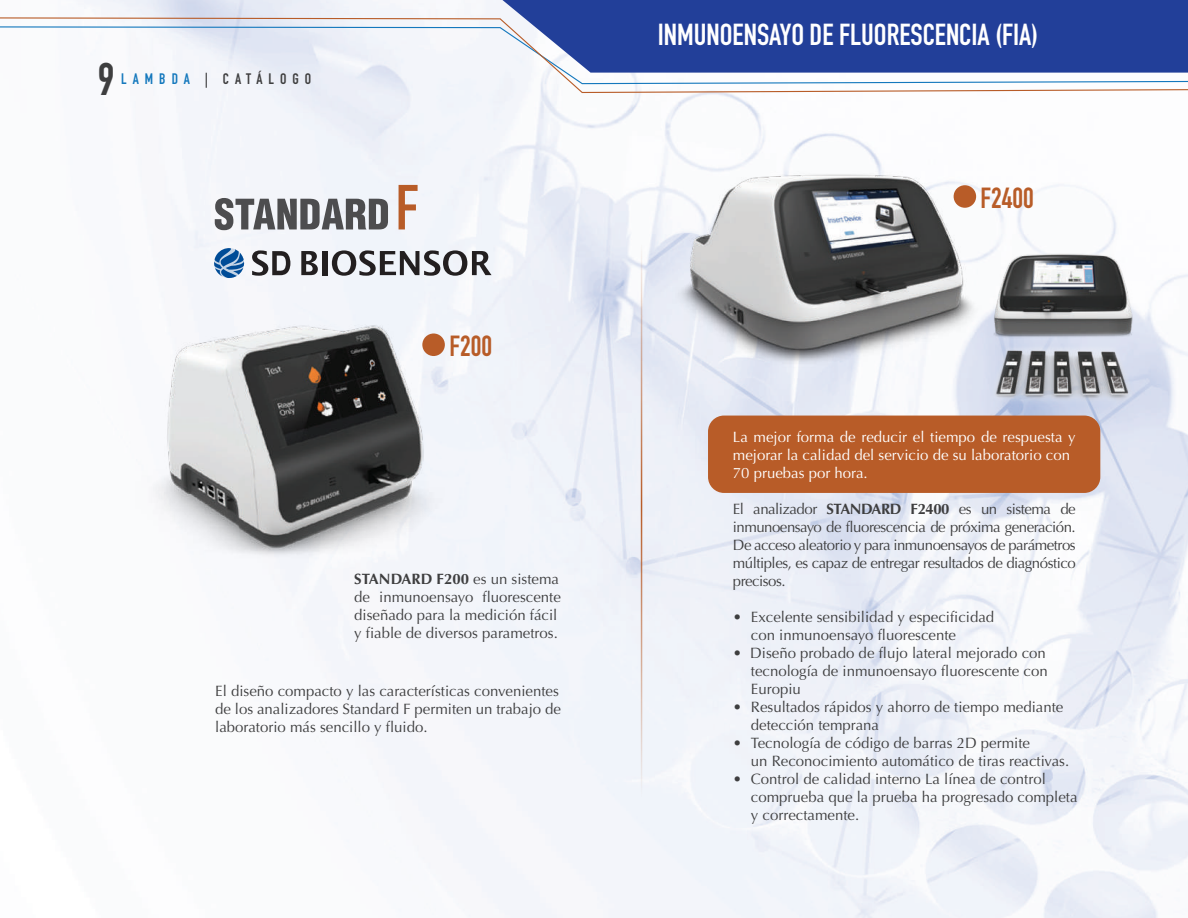
<style>
.page{position:relative;width:1188px;height:918px;background:#fff}
.page>*{position:absolute;margin:0;border:0;box-sizing:border-box;transform-origin:0 0}
.t1{font:700 62.55px "DIN Condensed";color:#b85c28}
.t2{font:700 45px "DIN Condensed";color:#3e3e3f}
.t3{font:700 30px "DIN Condensed";color:#fff}
.t4{font:700 28.65px "DIN Condensed";color:#b85c28}
.t5{font:15px/18px "Optima";color:#3e3e3f}
.t6{font:15px/18px "Optima";color:#fff}
.t7{font:700 15px "DIN Condensed";letter-spacing:.4em;color:#3e3e3f}
.s1{color:#1478bd}
.s2{font-weight:700}
</style>
<div class="page">
<img style="left:84px;top:0;width:1104px;height:918px">
<img style="left:959px;top:249px;width:200px;height:167px">
<div style="left:502px;top:0;width:686px;height:17px;background:#223f99"></div>
<hr style="left:641px;top:244px;width:1px;height:554px;background:#fff">
<svg style="left:0;top:17px;width:1188px;height:77px"></svg>
<img style="left:135px;top:307px;width:310px;height:252px">
<img style="left:673px;top:172px;width:309px;height:198px">
<div style="left:422px;top:334px;width:23px;height:22px;background:#b85c28;border-radius:50%"></div>
<div style="left:954px;top:185px;width:22px;height:23px;background:#b85c28;border-radius:50%"></div>
<svg style="left:215px;top:198px;width:173px;height:32px"></svg>
<div style="left:708px;top:416px;width:392px;height:77px;background:#b85c28;border-radius:16px"></div>
<svg style="left:214px;top:248px;width:30px;height:30px"></svg>
<svg style="left:301px;top:251px;width:17px;height:24px"></svg>
<div style="left:322px;top:251px;width:5px;height:24px;background:#231f20"></div>
<svg style="left:252px;top:250px;width:38px;height:26px"></svg>
<svg style="left:332px;top:250px;width:160px;height:26px"></svg>
<h2 class="t2" style="left:98px;top:49px;width:18px">9</h2>
<p class="t7" style="left:121px;top:69px;width:191px"><span class="s1">LAMBDA</span> | CATÁLOGO</p>
<h1 class="t1" style="left:396px;top:165px;width:25px">F</h1>
<h3 class="t4" style="left:450px;top:327px;width:44px">F200</h3>
<p class="t5" style="left:354px;top:570px;width:208px"><span class="s2">STANDARD F200</span> es un sistema de inmunoensayo fluorescente diseñado para la medición fácil y fiable de diversos parametros.</p>
<p class="t5" style="left:215px;top:682px;width:347px">El diseño compacto y las características convenientes de los analizadores Standard F permiten un trabajo de laboratorio más sencillo y fluido.</p>
<h3 class="t3" style="left:658px;top:14px;width:382px">INMUNOENSAYO DE FLUORESCENCIA (FIA)</h3>
<h3 class="t4" style="left:981px;top:178px;width:55px">F2400</h3>
<p class="t6" style="left:733px;top:428px;width:344px">La mejor forma de reducir el tiempo de respuesta y mejorar la calidad del servicio de su laboratorio con<br>70 pruebas por hora.</p>
<p class="t5" style="left:733px;top:500px;width:344px;text-align:justify">El analizador <span class="s2">STANDARD F2400</span> es un sistema de inmunoensayo de fluorescencia de próxima generación.<br>De acceso aleatorio y para inmunoensayos de parámetros múltiples, es capaz de entregar resultados de diagnóstico precisos.</p>
<p class="t5" style="left:751px;top:608px;width:245px;text-indent:-18px">• Excelente sensibilidad y especificidad con inmunoensayo fluorescente</p>
<p class="t5" style="left:751px;top:644px;width:298px;text-indent:-18px">• Diseño probado de flujo lateral mejorado con tecnología de inmunoensayo fluorescente con<br>Europiu</p>
<p class="t5" style="left:751px;top:698px;width:314px;text-indent:-18px">• Resultados rápidos y ahorro de tiempo mediante detección temprana</p>
<p class="t5" style="left:751px;top:734px;width:320px;text-indent:-18px">• Tecnología de código de barras 2D permite<br>un Reconocimiento automático de tiras reactivas.</p>
<p class="t5" style="left:751px;top:770px;width:328px;text-indent:-18px">• Control de calidad interno La línea de control comprueba que la prueba ha progresado completa y correctamente.</p>
</div>
